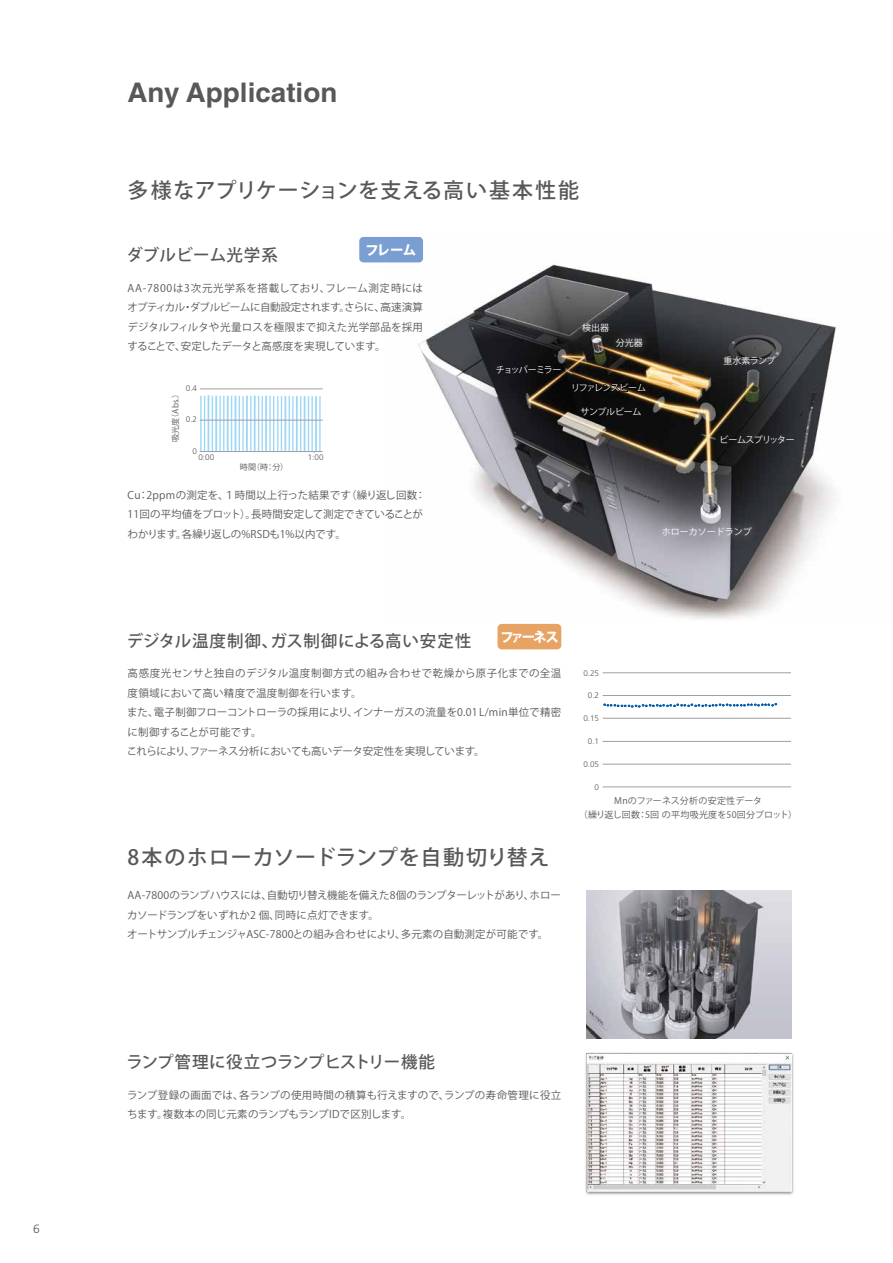
<style>
.page{position:relative;width:893px;height:1263px;background:#fff}
.page>*{position:absolute;margin:0;border:0;box-sizing:border-box;transform-origin:0 0}
.t1{font:700 27px "Helvetica LT Std";color:#595757}
.t2{font:500 21px "Koz Go Pr 6 N";letter-spacing:.03em;color:#595757}
.t3{font:500 16.5px "Koz Go Pr 6 N";letter-spacing:.045em;color:#595757}
.t4{font:500 16.5px "Koz Go Pr 6 N";color:#595757}
.t5{font:500 16.5px "Koz Go Pr 6 N";letter-spacing:.02em;color:#595757}
.t6{font:800 13.5px "Koz Go Pr 6 N";letter-spacing:-.16em;color:#fff}
.t7{font:300 12px "Frutiger LT Std";color:#595757}
.t8{font:10.5px/19.5px "Koz Go Pr 6 N";letter-spacing:.005em;color:#595757}
.t9{font:10.5px/19.5px "Koz Go Pr 6 N";letter-spacing:.025em;color:#595757}
.t10{font:9px/13.5px "Koz Go Pr 6 N";letter-spacing:.015em;color:#595757;text-align:center}
.t11{font:9px "Koz Go Pr 6 N";letter-spacing:-.03em;color:#fff}
.t12{font:9px "Koz Go Pr 6 N";letter-spacing:-.065em;color:#fff}
.t13{font:9px "Koz Go Pr 6 N";color:#fff}
.t14{font:9px "Koz Go Pr 6 N";letter-spacing:-.09em;color:#fff}
.t15{font:300 8.1px "Frutiger LT Std";color:#595757}
.t16{font:8.1px "Koz Go Pr 6 N";color:#595757}
</style>
<div class="page">
<img style="left:587px;top:890px;width:204px;height:149px">
<img style="left:585px;top:1052px;width:209px;height:143px">
<img style="left:587px;top:1053px;width:204px;height:138px">
<div style="left:359px;top:237px;width:64px;height:25px;background:#7b9fd3;border-radius:4px"></div>
<hr style="left:603px;top:787px;width:188px;height:1px;background:#9fa0a0">
<hr style="left:603px;top:764px;width:188px;height:1px;background:#9fa0a0">
<hr style="left:603px;top:741px;width:188px;height:1px;background:#9fa0a0">
<hr style="left:603px;top:718px;width:188px;height:1px;background:#9fa0a0">
<hr style="left:603px;top:695px;width:188px;height:1px;background:#9fa0a0">
<hr style="left:603px;top:672px;width:188px;height:1px;background:#9fa0a0">
<div style="left:497px;top:624px;width:64px;height:25px;background:#e6a363;border-radius:4px"></div>
<hr style="left:200px;top:396px;width:2px;height:55px;background:#9fd8f7">
<hr style="left:204px;top:396px;width:1px;height:55px;background:#9fd8f7">
<hr style="left:208px;top:395px;width:1px;height:56px;background:#9fd8f7">
<hr style="left:212px;top:396px;width:1px;height:55px;background:#9fd8f7">
<hr style="left:215px;top:396px;width:2px;height:55px;background:#9fd8f7">
<hr style="left:219px;top:396px;width:2px;height:55px;background:#9fd8f7">
<hr style="left:223px;top:396px;width:1px;height:55px;background:#9fd8f7">
<hr style="left:227px;top:396px;width:2px;height:55px;background:#9fd8f7">
<hr style="left:231px;top:396px;width:1px;height:55px;background:#9fd8f7">
<hr style="left:235px;top:396px;width:1px;height:55px;background:#9fd8f7">
<hr style="left:239px;top:396px;width:1px;height:55px;background:#9fd8f7">
<hr style="left:242px;top:396px;width:2px;height:55px;background:#9fd8f7">
<hr style="left:246px;top:396px;width:2px;height:55px;background:#9fd8f7">
<hr style="left:250px;top:396px;width:1px;height:55px;background:#9fd8f7">
<hr style="left:254px;top:396px;width:2px;height:55px;background:#9fd8f7">
<hr style="left:258px;top:396px;width:1px;height:55px;background:#9fd8f7">
<hr style="left:262px;top:396px;width:1px;height:55px;background:#9fd8f7">
<hr style="left:265px;top:396px;width:2px;height:55px;background:#9fd8f7">
<hr style="left:269px;top:396px;width:2px;height:55px;background:#9fd8f7">
<hr style="left:273px;top:396px;width:1px;height:55px;background:#9fd8f7">
<hr style="left:277px;top:396px;width:1px;height:55px;background:#9fd8f7">
<hr style="left:281px;top:396px;width:1px;height:55px;background:#9fd8f7">
<hr style="left:284px;top:396px;width:2px;height:55px;background:#9fd8f7">
<hr style="left:289px;top:396px;width:1px;height:55px;background:#9fd8f7">
<hr style="left:292px;top:396px;width:2px;height:55px;background:#9fd8f7">
<hr style="left:296px;top:396px;width:2px;height:55px;background:#9fd8f7">
<hr style="left:300px;top:396px;width:1px;height:55px;background:#9fd8f7">
<hr style="left:304px;top:396px;width:2px;height:55px;background:#9fd8f7">
<hr style="left:308px;top:396px;width:1px;height:55px;background:#9fd8f7">
<hr style="left:311px;top:396px;width:2px;height:55px;background:#9fd8f7">
<hr style="left:315px;top:396px;width:2px;height:55px;background:#9fd8f7">
<hr style="left:319px;top:396px;width:2px;height:55px;background:#9fd8f7">
<hr style="left:200px;top:389px;width:123px;height:1px;background:#9fa0a0">
<hr style="left:200px;top:420px;width:123px;height:1px;background:#9fa0a0">
<hr style="left:200px;top:451px;width:123px;height:1px;background:#9fa0a0">
<svg style="left:603px;top:703px;width:174px;height:4px"></svg>
<img style="left:388px;top:238px;width:448px;height:381px">
<img style="left:603px;top:325px;width:162px;height:226px">
<svg style="left:571px;top:370px;width:76px;height:27px;background:#2a2115"></svg>
<p class="t7" style="left:33px;top:1222px;width:8px">6</p>
<h1 class="t1" style="left:128px;top:76px;width:211px">Any Application</h1>
<h2 class="t2" style="left:128px;top:178px;width:453px">多様なアプリケーションを支える高い基本性能</h2>
<h3 class="t5" style="left:126px;top:246px;width:153px">ダブルビーム光学系</h3>
<p class="t6" style="left:366px;top:242px;width:52px">フレーム</p>
<p class="t8" style="left:127px;top:278px;width:297px;text-align:justify">AA-7800は3次元光学系を搭載しており、フレーム測定時にはオプティカル・ダブルビームに自動設定されます。さらに、高速演算デジタルフィルタや光量ロスを極限まで抑えた光学部品を採用することで、安定したデータと高感度を実現しています。</p>
<p class="t15" style="left:186px;top:383px;width:13px">0.4</p>
<p class="t15" style="left:186px;top:415px;width:13px">0.2</p>
<p class="t16" style="left:171px;top:442px;width:53px;rotate:-90deg">吸光度（Abs.）</p>
<p class="t15" style="left:193px;top:446px;width:6px">0</p>
<p class="t15" style="left:198px;top:452px;width:17px">0:00</p>
<p class="t15" style="left:308px;top:452px;width:17px">1:00</p>
<p class="t16" style="left:240px;top:462px;width:50px">時間（時：分）</p>
<p class="t8" style="left:127px;top:486px;width:300px">Cu：2ppmの測定を、１時間以上行った結果です（繰り返し回数：<br>11回の平均値をプロット）。長時間安定して測定できていることがわかります。各繰り返しの%RSDも1%以内です。</p>
<p class="t14" style="left:496px;top:365px;width:67px">チョッパーミラー</p>
<p class="t11" style="left:582px;top:322px;width:28px">検出器</p>
<p class="t11" style="left:616px;top:338px;width:28px">分光器</p>
<p class="t12" style="left:571px;top:383px;width:76px">リファレンスビーム</p>
<p class="t11" style="left:580px;top:407px;width:63px">サンプルビーム</p>
<p class="t11" style="left:723px;top:355px;width:54px">重水素ランプ</p>
<p class="t12" style="left:720px;top:434px;width:77px">ビームスプリッター</p>
<p class="t13" style="left:662px;top:526px;width:91px">ホローカソードランプ</p>
<h3 class="t3" style="left:127px;top:631px;width:346px">デジタル温度制御、ガス制御による高い安定性</h3>
<p class="t6" style="left:500px;top:629px;width:60px">ファーネス</p>
<p class="t8" style="left:127px;top:664px;width:436px">高感度光センサと独自のデジタル温度制御方式の組み合わせで乾燥から原子化までの全温度領域において高い精度で温度制御を行います。<br>また、電子制御フローコントローラの採用により、インナーガスの流量を0.01 L/min単位で精密に制御することが可能です。<br>これらにより、ファーネス分析においても高いデータ安定性を実現しています。</p>
<h2 class="t2" style="left:128px;top:845px;width:423px">8本のホローカソードランプを自動切り替え</h2>
<p class="t8" style="left:127px;top:886px;width:435px">AA-7800のランプハウスには、自動切り替え機能を備えた8個のランプターレットがあり、ホローカソードランプをいずれか2 個、同時に点灯できます。<br>オートサンプルチェンジャASC-7800との組み合わせにより、多元素の自動測定が可能です。</p>
<p class="t15" style="left:583px;top:668px;width:17px">0.25</p>
<p class="t15" style="left:588px;top:691px;width:13px">0.2</p>
<p class="t15" style="left:583px;top:714px;width:17px">0.15</p>
<p class="t15" style="left:588px;top:737px;width:13px">0.1</p>
<p class="t15" style="left:583px;top:759px;width:17px">0.05</p>
<p class="t15" style="left:595px;top:782px;width:6px">0</p>
<p class="t10" style="left:579px;top:794px;width:220px">Mnのファーネス分析の安定性データ<br>（繰り返し回数：5回 の平均吸光度を50回分プロット）</p>
<h3 class="t4" style="left:126px;top:1053px;width:310px">ランプ管理に役立つランプヒストリー機能</h3>
<p class="t9" style="left:127px;top:1085px;width:436px">ランプ登録の画面では、各ランプの使用時間の積算も行えますので、ランプの寿命管理に役立ちます。複数本の同じ元素のランプもランプIDで区別します。</p>
</div>
